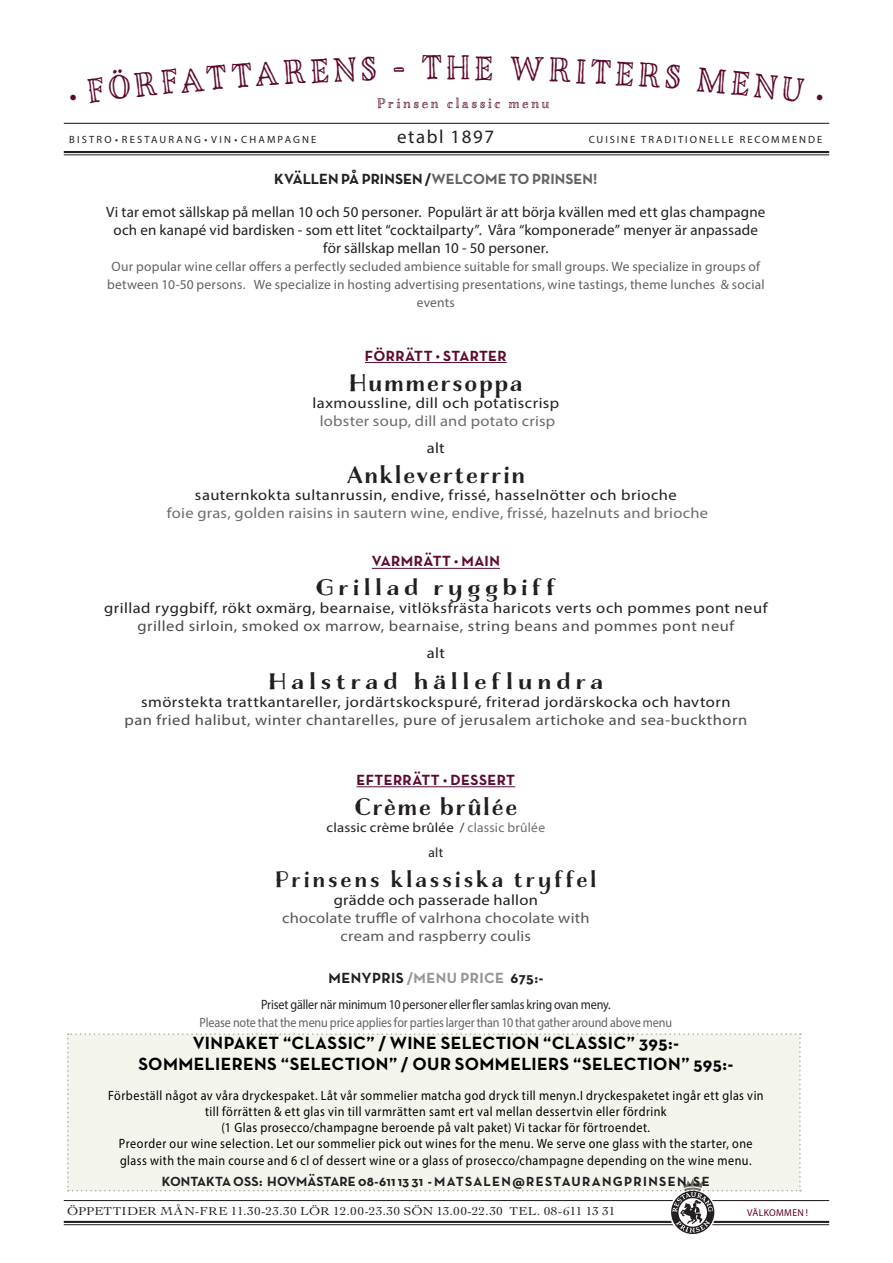
<style>
.page{position:relative;width:893px;height:1263px;background:#fff}
.page>*{position:absolute;margin:0;border:0;box-sizing:border-box;transform-origin:0 0}
.t1{font:36px "Charcuterie Engraved";color:#5d092e}
.t2{font:25.5px "Charcuterie Contrast";letter-spacing:.085em;color:#231f20}
.MAT_svensk_text{font:24px "Charcuterie Contrast";letter-spacing:.185em;color:#231f20;scale:1.1 1}
.MAT_svensk_text-2{font:24px "Charcuterie Contrast";letter-spacing:.13em;color:#231f20}
.t3{font:18.9px "Myriad Pro";letter-spacing:.085em;color:#231f20}
.t4{font:700 18px/21.6px "Neutra Text";letter-spacing:.02em;color:#000;text-align:center}
.MAT_svensk_text-3{font:15px/18px "Myriad Pro";letter-spacing:.025em;color:#231f20;text-align:center;scale:1.1 1}
.MAT_svensk_text-4{font:15px/18px "Myriad Pro";letter-spacing:.025em;color:#231f20;text-align:center}
.t5{font:15px "Myriad Pro";letter-spacing:.015em;color:#6c6d70;scale:1.1 1}
.t6{font:15px/18px "Myriad Pro";letter-spacing:.015em;color:#57585a;text-align:center;scale:1.1 1}
.MAT_svensk_text-5{font:15px "Myriad Pro";letter-spacing:.03em;color:#4b4c4d;scale:1.1 1}
.t7{font:700 15px "Neutra Text";letter-spacing:.025em;color:#5d092e}
.t8{font:700 15px "Neutra Text";letter-spacing:.005em;color:#231f20}
.t9{font:700 15px "Neutra Text";letter-spacing:.025em;color:#231f20}
.t10{font:14.7px "Charcuterie Engraved";letter-spacing:.19em;color:#5d092e}
.t11{font:13.5px/16.2px "Myriad Pro";letter-spacing:.04em;color:#000;text-align:center;scale:.9 1}
.t12{font:13.5px/18px "Myriad Pro";letter-spacing:.015em;color:#616164;text-align:center}
.t13{font:13.5px/18px "Myriad Pro";letter-spacing:-.01em;color:#636366;text-align:center;scale:.9 1}
.t14{font:700 13.5px "Neutra Text";letter-spacing:.015em;color:#231f20}
.t15{font:13.5px "Myriad Pro";letter-spacing:.015em;color:#231f20;scale:1.1 1}
.t16{font:13.5px "Myriad Pro";letter-spacing:.015em;color:#231f20}
.t17{font:12px "Cochin";letter-spacing:.015em;color:#231f20;scale:1.11 1}
.t18{font:10.5px "Myriad Pro";letter-spacing:.21em;color:#231f20}
.t19{font:10.5px "Myriad Pro";letter-spacing:.19em;color:#231f20}
.t20{font:10.05px "Myriad Pro";letter-spacing:.035em;color:#63001f}
.s1{color:#636366}
.s2{color:#4b4c4d}
.s3{color:#6c6d70}
.s4{color:#231f20}
.s5{color:#939598}
</style>
<div class="page">
<hr style="left:64px;top:151px;width:765px;height:2px;background:#231f20">
<hr style="left:64px;top:154px;width:765px;height:1px;background:#231f20">
<hr style="left:64px;top:123px;width:765px;height:1px;background:#231f20">
<hr style="left:64px;top:1221px;width:765px;height:2px;background:#231f20">
<hr style="left:64px;top:1224px;width:765px;height:1px;background:#231f20">
<hr style="left:64px;top:1200px;width:765px;height:1px;background:#231f20">
<svg style="left:67px;top:1033px;width:734px;height:201px"></svg>
<hr style="left:365px;top:362px;width:142px;height:1px;background:#5d092e">
<hr style="left:372px;top:568px;width:128px;height:1px;background:#5d092e">
<hr style="left:357px;top:786px;width:158px;height:1px;background:#5d092e">
<p class="t1" style="left:422px;top:46px;width:50px">TH</p>
<p class="t10" style="left:377px;top:94px;width:174px">Prinsen classic menu</p>
<p class="t3" style="left:397px;top:125px;width:98px">etabl 1897</p>
<p class="t18" style="left:69px;top:133px;width:249px">BISTRO • RESTAURANG • VIN • CHAMPAGNE</p>
<p class="t19" style="left:589px;top:133px;width:235px">CUISINE TRADITIONELLE RECOMMENDE</p>
<p class="t8" style="left:274px;top:169px;width:325px">KVÄLLEN PÅ PRINSEN /<span class="s1">WELCOME TO PRINSEN!</span></p>
<p class="MAT_svensk_text-4" style="left:106px;top:202px;width:661px">Vi tar emot sällskap på mellan 10 och 50 personer. Populärt är att börja kvällen med ett glas champagne och en kanapé vid bardisken - som ett litet “cocktailparty”. Våra “komponerade” menyer är anpassade för sällskap mellan 10 - 50 personer.</p>
<p class="t12" style="left:107px;top:257px;width:659px">Our popular wine cellar offers a perfectly secluded ambience suitable for small groups. We specialize in groups of between 10-50 persons. We specialize in hosting advertising presentations, wine tastings, theme lunches &amp; social events</p>
<p class="t7" style="left:365px;top:346px;width:143px">FÖRRÄTT • STARTER</p>
<p class="t2" style="left:350px;top:368px;width:174px">Hummersoppa</p>
<p class="MAT_svensk_text-3" style="left:312px;top:393px;width:226px">laxmoussline, dill och potatiscrisp</p>
<p class="t5" style="left:320px;top:411px;width:216px">lobster soup, dill and potato crisp</p>
<p class="MAT_svensk_text-3" style="left:427px;top:438px;width:18px">alt</p>
<p class="t2" style="left:347px;top:460px;width:179px">Ankleverterrin</p>
<p class="MAT_svensk_text-3" style="left:195px;top:485px;width:440px">sauternkokta sultanrussin, endive, frissé, hasselnötter och brioche</p>
<p class="t5" style="left:167px;top:503px;width:494px">foie gras, golden raisins in sautern wine, endive, frissé, hazelnuts and brioche</p>
<p class="t7" style="left:372px;top:552px;width:130px">VARMRÄTT • MAIN</p>
<p class="MAT_svensk_text" style="left:316px;top:573px;width:220px">Grillad ryggbiff</p>
<p class="MAT_svensk_text-3" style="left:104px;top:599px;width:604px">grillad ryggbiff, rökt oxmärg, bearnaise, vitlöksfrästa haricots verts och pommes pont neuf <span class="s2">grilled sirloin, smoked ox marrow, bearnaise, string beans and pommes pont neuf</span></p>
<p class="MAT_svensk_text-3" style="left:427px;top:644px;width:18px">alt</p>
<p class="MAT_svensk_text" style="left:269px;top:667px;width:305px">Halstrad hälleflundra</p>
<p class="MAT_svensk_text-3" style="left:141px;top:692px;width:537px">smörstekta trattkantareller, jordärtskockspuré, friterad jordärskocka och havtorn</p>
<p class="MAT_svensk_text-5" style="left:124px;top:710px;width:568px">pan fried halibut, winter chantarelles, pure of jerusalem artichoke and sea-buckthorn</p>
<p class="t7" style="left:357px;top:770px;width:160px">EFTERRÄTT • DESSERT</p>
<p class="t2" style="left:355px;top:792px;width:163px">Crème brûlée</p>
<p class="t15" style="left:327px;top:819px;width:200px">classic crème brûlée / <span class="s3">classic brûlée</span></p>
<p class="t16" style="left:429px;top:844px;width:16px">alt</p>
<p class="MAT_svensk_text-2" style="left:275px;top:865px;width:322px">Prinsens klassiska tryffel</p>
<p class="t6" style="left:282px;top:891px;width:281px"><span class="s4">grädde och passerade hallon<br></span>chocolate truffle of valrhona chocolate with cream and raspberry coulis</p>
<p class="t9" style="left:328px;top:969px;width:216px">MENYPRIS <span class="s5">/MENU PRICE</span> 675:-</p>
<p class="t13" style="left:200px;top:995px;width:526px"><span class="s4">Priset gäller när minimum 10 personer eller fler samlas kring ovan meny.<br></span>Please note that the menu price applies for parties larger than 10 that gather around above menu</p>
<p class="t4" style="left:138px;top:1031px;width:596px">VINPAKET “CLASSIC” / WINE SELECTION “CLASSIC” 395:-<br>SOMMELIERENS “SELECTION” / OUR SOMMELIERS “SELECTION” 595:-</p>
<p class="t11" style="left:108px;top:1087px;width:730px">Förbeställ något av våra dryckespaket. Låt vår sommelier matcha god dryck till menyn.I dryckespaketet ingår ett glas vin till förrätten &amp; ett glas vin till varmrätten samt ert val mellan dessertvin eller fördrink</p>
<p class="t11" style="left:119px;top:1119px;width:706px">(1 Glas prosecco/champagne beroende på valt paket) Vi tackar för förtroendet.<br>Preorder our wine selection. Let our sommelier pick out wines for the menu. We serve one glass with the starter, one glass with the main course and 6 cl of dessert wine or a glass of prosecco/champagne depending on the wine menu.</p>
<p class="t14" style="left:162px;top:1172px;width:549px">KONTAKTA OSS: HOVMÄSTARE 08-611 13 31 - MATSALEN@RESTAURANGPRINSEN.SE</p>
<p class="t17" style="left:67px;top:1203px;width:495px">ÖPPETTIDER MÅN-FRE 11.30-23.30 LÖR 12.00-23.30 SÖN 13.00-22.30 TEL. 08-611 13 31</p>
<p class="t20" style="left:747px;top:1206px;width:62px">VÄLKOMMEN !</p>
</div>
